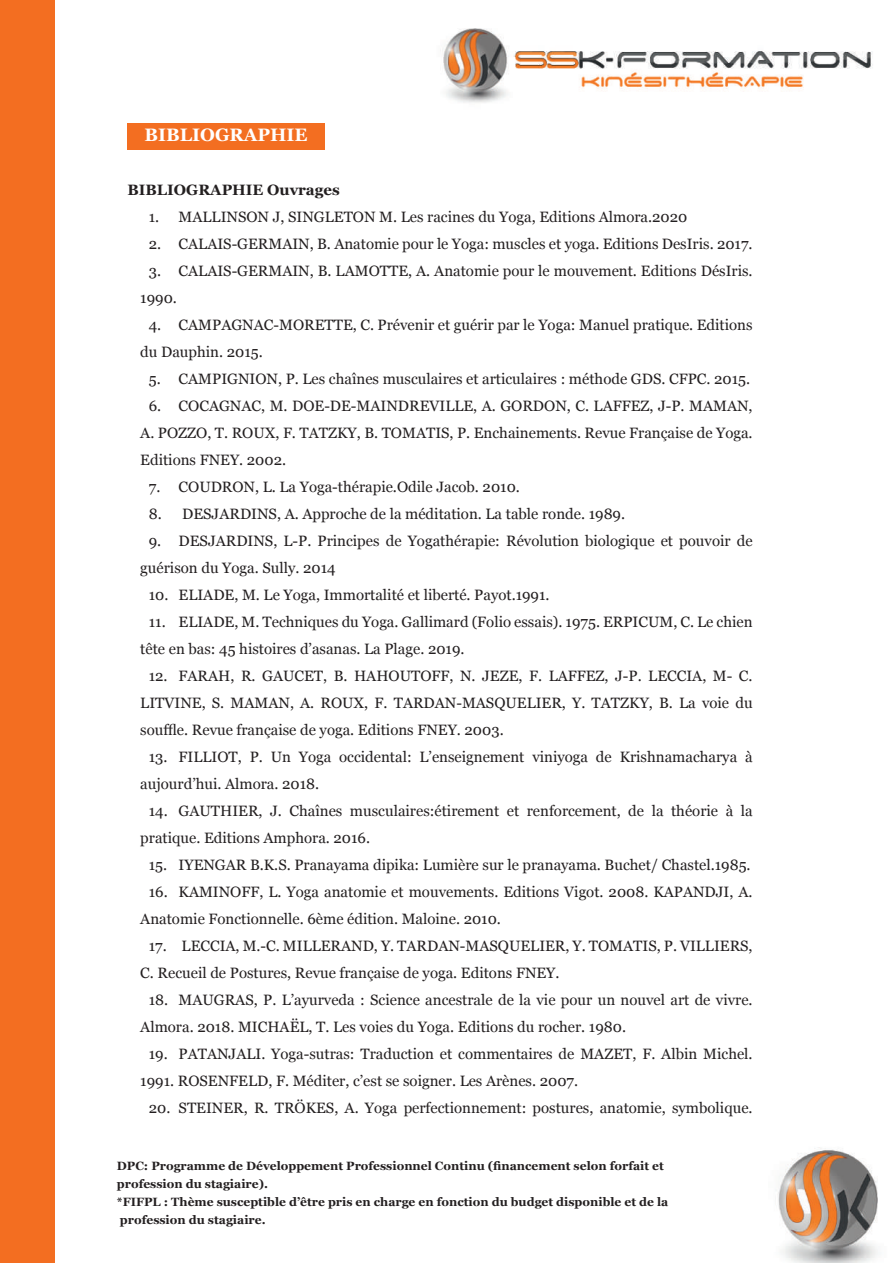
<style>
.page{position:relative;width:893px;height:1263px;background:#fff}
.page>*{position:absolute;margin:0;border:0;box-sizing:border-box;transform-origin:0 0}
.t1{font:700 18px "Georgia";color:#fff}
.t2{font:15px/27px "Georgia";color:#231f20}
.t3{font:700 15px "Georgia";color:#231f20}
.t4{font:700 12px/18px "Georgia";color:#231f20}
</style>
<div class="page">
<div style="left:0;top:0;width:54px;height:1263px;background:#f36e21"></div>
<img style="left:778px;top:1147px;width:100px;height:115px">
<img style="left:440px;top:28px;width:433px;height:75px">
<div style="left:128px;top:123px;width:197px;height:26px;background:#f36e21"></div>
<p class="t1" style="left:145px;top:121px;width:164px">BIBLIOGRAPHIE</p>
<p class="t3" style="left:128px;top:179px;width:214px">BIBLIOGRAPHIE Ouvrages</p>
<p class="t2" style="left:149px;top:203px;width:540px">1. MALLINSON J, SINGLETON M. Les racines du Yoga, Editions Almora.2020</p>
<p class="t2" style="left:149px;top:230px;width:605px">2. CALAIS-GERMAIN, B. Anatomie pour le Yoga: muscles et yoga. Editions DesIris. 2017.</p>
<p class="t2" style="left:140px;top:257px;width:614px;text-indent:9px">3. CALAIS-GERMAIN, B. LAMOTTE, A. Anatomie pour le mouvement. Editions DésIris.<br>1990.</p>
<p class="t2" style="left:140px;top:311px;width:614px;text-indent:9px">4. CAMPAGNAC-MORETTE, C. Prévenir et guérir par le Yoga: Manuel pratique. Editions du Dauphin. 2015.</p>
<p class="t2" style="left:149px;top:365px;width:603px">5. CAMPIGNION, P. Les chaînes musculaires et articulaires : méthode GDS. CFPC. 2015.</p>
<p class="t2" style="left:140px;top:392px;width:614px;text-align:justify;text-indent:9px">6. COCAGNAC, M. DOE-DE-MAINDREVILLE, A. GORDON, C. LAFFEZ, J-P. MAMAN, A. POZZO, T. ROUX, F. TATZKY, B. TOMATIS, P. Enchainements. Revue Française de Yoga.<br>Editions FNEY. 2002.</p>
<p class="t2" style="left:149px;top:473px;width:373px">7. COUDRON, L. La Yoga-thérapie.Odile Jacob. 2010.</p>
<p class="t2" style="left:149px;top:500px;width:478px">8. DESJARDINS, A. Approche de la méditation. La table ronde. 1989.</p>
<p class="t2" style="left:140px;top:527px;width:614px;text-indent:9px">9. DESJARDINS, L-P. Principes de Yogathérapie: Révolution biologique et pouvoir de guérison du Yoga. Sully. 2014</p>
<p class="t2" style="left:149px;top:581px;width:402px">10. ELIADE, M. Le Yoga, Immortalité et liberté. Payot.1991.</p>
<p class="t2" style="left:140px;top:608px;width:614px;text-indent:9px">11. ELIADE, M. Techniques du Yoga. Gallimard (Folio essais). 1975. ERPICUM, C. Le chien tête en bas: 45 histoires d’asanas. La Plage. 2019.</p>
<p class="t2" style="left:140px;top:662px;width:614px;text-align:justify;text-indent:9px">12. FARAH, R. GAUCET, B. HAHOUTOFF, N. JEZE, F. LAFFEZ, J-P. LECCIA, M- C.<br>LITVINE, S. MAMAN, A. ROUX, F. TARDAN-MASQUELIER, Y. TATZKY, B. La voie du souffle. Revue française de yoga. Editions FNEY. 2003.</p>
<p class="t2" style="left:140px;top:743px;width:614px;text-indent:9px">13. FILLIOT, P. Un Yoga occidental: L’enseignement viniyoga de Krishnamacharya à aujourd’hui. Almora. 2018.</p>
<p class="t2" style="left:140px;top:797px;width:614px;text-indent:9px">14. GAUTHIER, J. Chaînes musculaires:étirement et renforcement, de la théorie à la pratique. Editions Amphora. 2016.</p>
<p class="t2" style="left:149px;top:851px;width:603px">15. IYENGAR B.K.S. Pranayama dipika: Lumière sur le pranayama. Buchet/ Chastel.1985.</p>
<p class="t2" style="left:140px;top:878px;width:614px;text-indent:9px">16. KAMINOFF, L. Yoga anatomie et mouvements. Editions Vigot. 2008. KAPANDJI, A.<br>Anatomie Fonctionnelle. 6ème édition. Maloine. 2010.</p>
<p class="t2" style="left:140px;top:932px;width:614px;text-indent:9px">17. LECCIA, M.-C. MILLERAND, Y. TARDAN-MASQUELIER, Y. TOMATIS, P. VILLIERS,<br>C. Recueil de Postures, Revue française de yoga. Editons FNEY.</p>
<p class="t2" style="left:140px;top:986px;width:614px;text-indent:9px">18. MAUGRAS, P. L’ayurveda : Science ancestrale de la vie pour un nouvel art de vivre.<br>Almora. 2018. MICHAËL, T. Les voies du Yoga. Editions du rocher. 1980.</p>
<p class="t2" style="left:140px;top:1040px;width:614px;text-indent:9px">19. PATANJALI. Yoga-sutras: Traduction et commentaires de MAZET, F. Albin Michel.<br>1991. ROSENFELD, F. Méditer, c’est se soigner. Les Arènes. 2007.</p>
<p class="t2" style="left:149px;top:1094px;width:605px">20. STEINER, R. TRÖKES, A. Yoga perfectionnement: postures, anatomie, symbolique.</p>
<p class="t4" style="left:117px;top:1156px;width:553px">DPC: Programme de Développement Professionnel Continu (financement selon forfait et profession du stagiaire).<br>*FIFPL : Thème susceptible d’être pris en charge en fonction du budget disponible et de la profession du stagiaire.</p>
</div>
